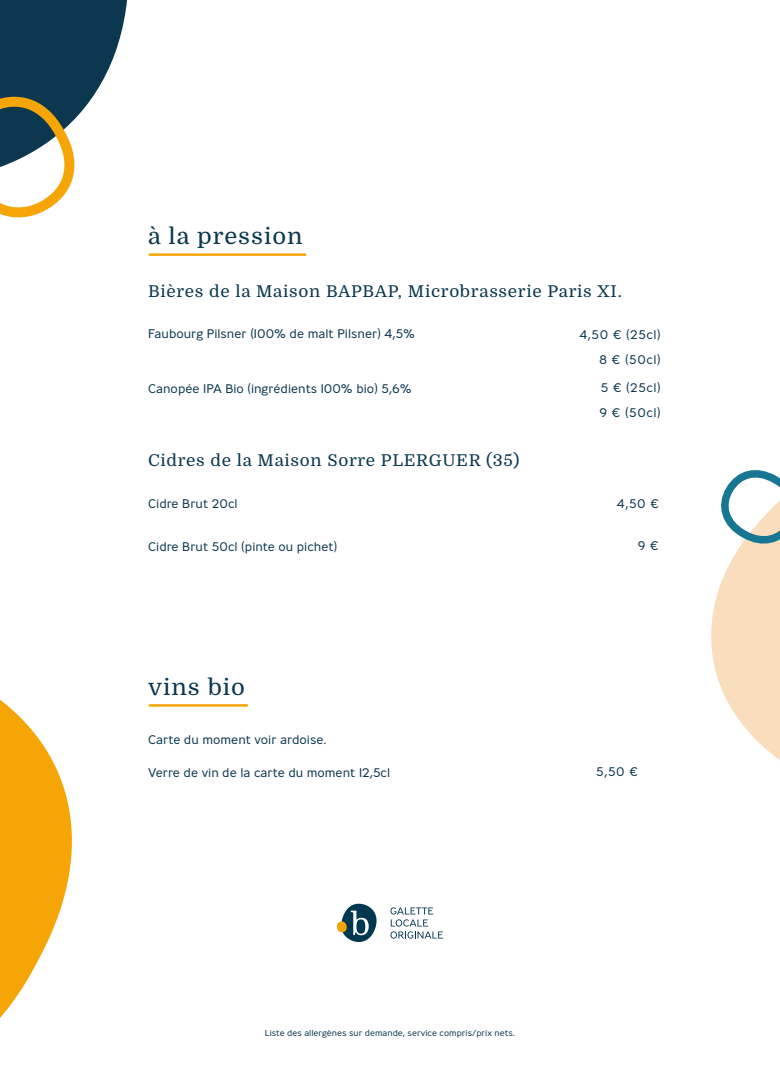
<style>
.page{position:relative;width:780px;height:1088px;background:#fff}
.page>*{position:absolute;margin:0;border:0;box-sizing:border-box;transform-origin:0 0}
.t1{font:22.5px "Domine";letter-spacing:.04em;color:#0c384f;scale:1.05 1}
.t2{font:16.25px "Domine";letter-spacing:.04em;color:#0c384f;scale:1.05 1}
.t3{font:300 12.5px "Ministry";color:#0c384f;scale:1.05 1}
.t4{font:300 12.5px/25px "Ministry";letter-spacing:.04em;color:#0c384f;text-align:right;scale:1.05 1}
.t5{font:300 8.75px "Ministry";color:#0c384f;scale:1.05 1}
</style>
<div class="page">
<svg style="left:0;top:699px;width:72px;height:319px;fill:#f5a506"></svg>
<svg style="left:0;top:1px;width:127px;height:217px"></svg>
<svg style="left:711px;top:470px;width:69px;height:290px"></svg>
<svg style="left:390px;top:907px;width:53px;height:31px"></svg>
<svg style="left:336px;top:903px;width:41px;height:39px"></svg>
<hr style="left:149px;top:253px;width:157px;height:3px;background:#f5a506">
<hr style="left:149px;top:704px;width:99px;height:3px;background:#f5a506">
<h1 class="t1" style="left:148px;top:223px;width:149px">à la pression</h1>
<h2 class="t2" style="left:148px;top:282px;width:452px">Bières de la Maison BAPBAP, Microbrasserie Paris XI.</h2>
<p class="t3" style="left:148px;top:328px;width:256px">Faubourg Pilsner (100% de malt Pilsner) 4,5%</p>
<p class="t4" style="left:579px;top:323px;width:79px">4,50 € (25cl)<br>8 € (50cl)</p>
<p class="t3" style="left:148px;top:383px;width:252px">Canopée IPA Bio (ingrédients 100% bio) 5,6%</p>
<p class="t4" style="left:599px;top:376px;width:60px;text-align:left">5 € (25cl)<br>9 € (50cl)</p>
<h2 class="t2" style="left:148px;top:451px;width:355px">Cidres de la Maison Sorre PLERGUER (35)</h2>
<p class="t3" style="left:148px;top:498px;width:87px">Cidre Brut 20cl</p>
<p class="t3" style="left:617px;top:498px;width:42px">4,50 €</p>
<p class="t3" style="left:148px;top:538px;width:182px">Cidre Brut 50cl (pinte ou pichet)</p>
<p class="t3" style="left:637px;top:540px;width:21px">9 €</p>
<h1 class="t1" style="left:148px;top:675px;width:94px">vins bio</h1>
<p class="t3" style="left:148px;top:734px;width:172px">Carte du moment voir ardoise.</p>
<p class="t3" style="left:148px;top:767px;width:232px">Verre de vin de la carte du moment 12,5cl</p>
<p class="t3" style="left:596px;top:766px;width:41px">5,50 €</p>
<p class="t5" style="left:265px;top:1028px;width:240px">Liste des allergènes sur demande, service compris/prix nets.</p>
</div>
